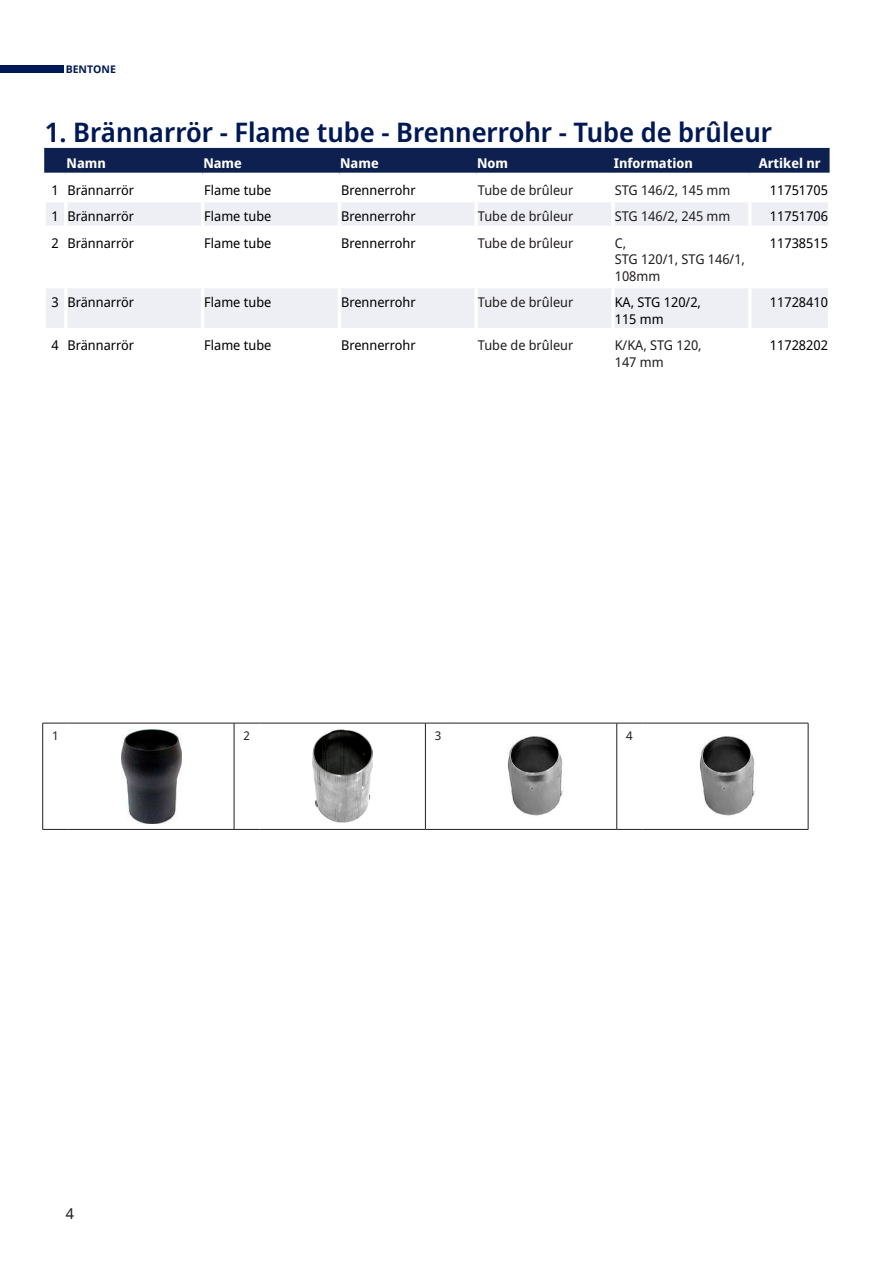
<style>
.page{position:relative;width:893px;height:1263px;background:#fff}
.page>*{position:absolute;margin:0;border:0;box-sizing:border-box;transform-origin:0 0}
.Rubrik_1{font:600 27px "Noto Sans Display";color:#001954}
.t1{font:15px "Noto Sans";color:#231f20}
.Brödtext{font:13.5px/16.5px "Noto Sans Display";color:#000}
.Brödtext-2{font:13.5px/16.5px "Noto Sans Display";color:#231f20}
.Brödtext-3{font:700 13.5px "Noto Sans Display";color:#fff}
.Brödtext-4{font:12px "Noto Sans";color:#231f20}
.t2{font:700 10.5px "Noto Sans";color:#001954}
</style>
<div class="page">
<div style="left:0;top:66px;width:64px;height:7px;background:#001954"></div>
<svg style="left:43px;top:723px;width:25px;height:1px"></svg>
<hr style="left:42px;top:723px;width:1px;height:106px;background:#231f20">
<hr style="left:68px;top:723px;width:166px;height:1px;background:#231f20">
<svg style="left:235px;top:723px;width:25px;height:1px"></svg>
<hr style="left:234px;top:723px;width:1px;height:106px;background:#231f20">
<hr style="left:260px;top:723px;width:165px;height:1px;background:#231f20">
<svg style="left:426px;top:723px;width:25px;height:1px"></svg>
<hr style="left:425px;top:723px;width:1px;height:106px;background:#231f20">
<hr style="left:451px;top:723px;width:166px;height:1px;background:#231f20">
<svg style="left:617px;top:723px;width:25px;height:1px"></svg>
<hr style="left:616px;top:723px;width:1px;height:106px;background:#231f20">
<hr style="left:642px;top:723px;width:166px;height:1px;background:#231f20">
<hr style="left:808px;top:723px;width:1px;height:106px;background:#231f20">
<svg style="left:43px;top:829px;width:25px;height:1px"></svg>
<hr style="left:68px;top:829px;width:166px;height:1px;background:#231f20">
<svg style="left:234px;top:829px;width:26px;height:1px"></svg>
<hr style="left:260px;top:829px;width:165px;height:1px;background:#231f20">
<svg style="left:425px;top:829px;width:26px;height:1px"></svg>
<hr style="left:451px;top:829px;width:166px;height:1px;background:#231f20">
<svg style="left:617px;top:829px;width:25px;height:1px"></svg>
<hr style="left:642px;top:829px;width:166px;height:1px;background:#231f20">
<img style="left:121px;top:729px;width:60px;height:94px">
<img style="left:313px;top:730px;width:59px;height:93px">
<img style="left:508px;top:736px;width:56px;height:80px">
<img style="left:700px;top:736px;width:55px;height:80px">
<div style="left:44px;top:148px;width:786px;height:25px;background:#0e2050"></div>
<svg style="left:46px;top:203px;width:782px;height:125px;fill:#eff0f5"></svg>
<hr style="left:43px;top:226px;width:23px;height:3px;background:#fff">
<hr style="left:66px;top:226px;width:137px;height:3px;background:#fff">
<hr style="left:203px;top:226px;width:136px;height:3px;background:#fff">
<hr style="left:339px;top:226px;width:137px;height:3px;background:#fff">
<hr style="left:476px;top:226px;width:137px;height:3px;background:#fff">
<hr style="left:613px;top:226px;width:137px;height:3px;background:#fff">
<hr style="left:750px;top:226px;width:81px;height:3px;background:#fff">
<hr style="left:43px;top:285px;width:23px;height:3px;background:#fff">
<hr style="left:66px;top:285px;width:137px;height:3px;background:#fff">
<hr style="left:203px;top:285px;width:136px;height:3px;background:#fff">
<hr style="left:339px;top:285px;width:137px;height:3px;background:#fff">
<hr style="left:476px;top:285px;width:137px;height:3px;background:#fff">
<hr style="left:613px;top:285px;width:137px;height:3px;background:#fff">
<hr style="left:750px;top:285px;width:81px;height:3px;background:#fff">
<hr style="left:64px;top:202px;width:3px;height:24px;background:#fff">
<hr style="left:201px;top:202px;width:3px;height:24px;background:#fff">
<hr style="left:338px;top:202px;width:3px;height:24px;background:#fff">
<hr style="left:475px;top:202px;width:3px;height:24px;background:#fff">
<hr style="left:611px;top:202px;width:4px;height:24px;background:#fff">
<hr style="left:748px;top:202px;width:3px;height:24px;background:#fff">
<hr style="left:64px;top:229px;width:3px;height:56px;background:#fff">
<hr style="left:201px;top:229px;width:3px;height:56px;background:#fff">
<hr style="left:338px;top:229px;width:3px;height:56px;background:#fff">
<hr style="left:475px;top:229px;width:3px;height:56px;background:#fff">
<hr style="left:611px;top:229px;width:4px;height:56px;background:#fff">
<hr style="left:748px;top:229px;width:3px;height:56px;background:#fff">
<hr style="left:64px;top:288px;width:3px;height:40px;background:#fff">
<hr style="left:201px;top:288px;width:3px;height:40px;background:#fff">
<hr style="left:338px;top:288px;width:3px;height:40px;background:#fff">
<hr style="left:475px;top:288px;width:3px;height:40px;background:#fff">
<hr style="left:611px;top:288px;width:4px;height:40px;background:#fff">
<hr style="left:748px;top:288px;width:3px;height:40px;background:#fff">
<p class="t2" style="left:66px;top:62px;width:52px">BENTONE</p>
<p class="Rubrik_1" style="left:45px;top:113px;width:729px">1. Brännarrör - Flame tube - Brennerrohr - Tube de brûleur</p>
<p class="Brödtext-3" style="left:67px;top:154px;width:41px">Namn</p>
<p class="Brödtext-3" style="left:203px;top:154px;width:40px">Name</p>
<p class="Brödtext-3" style="left:340px;top:154px;width:40px">Name</p>
<p class="Brödtext-3" style="left:477px;top:154px;width:32px">Nom</p>
<p class="Brödtext-3" style="left:614px;top:154px;width:80px">Information</p>
<p class="Brödtext-3" style="left:759px;top:154px;width:63px">Artikel nr</p>
<p class="Brödtext" style="left:51px;top:182px;width:9px">1</p>
<p class="Brödtext" style="left:67px;top:182px;width:68px">Brännarrör</p>
<p class="Brödtext" style="left:204px;top:182px;width:69px">Flame tube</p>
<p class="Brödtext" style="left:341px;top:182px;width:76px">Brennerrohr</p>
<p class="Brödtext-2" style="left:478px;top:182px;width:97px">Tube de brûleur</p>
<p class="Brödtext-2" style="left:615px;top:182px;width:117px">STG 146/2, 145 mm</p>
<p class="Brödtext" style="left:770px;top:182px;width:59px">11751705</p>
<p class="Brödtext" style="left:51px;top:208px;width:9px">1</p>
<p class="Brödtext" style="left:67px;top:208px;width:68px">Brännarrör</p>
<p class="Brödtext" style="left:204px;top:208px;width:69px">Flame tube</p>
<p class="Brödtext" style="left:341px;top:208px;width:76px">Brennerrohr</p>
<p class="Brödtext-2" style="left:478px;top:208px;width:97px">Tube de brûleur</p>
<p class="Brödtext-2" style="left:615px;top:208px;width:117px">STG 146/2, 245 mm</p>
<p class="Brödtext" style="left:770px;top:208px;width:59px">11751706</p>
<p class="Brödtext" style="left:51px;top:235px;width:9px">2</p>
<p class="Brödtext" style="left:67px;top:235px;width:68px">Brännarrör</p>
<p class="Brödtext" style="left:204px;top:235px;width:69px">Flame tube</p>
<p class="Brödtext" style="left:341px;top:235px;width:76px">Brennerrohr</p>
<p class="Brödtext-2" style="left:478px;top:235px;width:97px">Tube de brûleur</p>
<p class="Brödtext-2" style="left:615px;top:235px;width:132px">C,<br>STG 120/1, STG 146/1,<br>108mm</p>
<p class="Brödtext" style="left:770px;top:235px;width:59px">11738515</p>
<p class="Brödtext" style="left:51px;top:294px;width:9px">3</p>
<p class="Brödtext" style="left:67px;top:294px;width:68px">Brännarrör</p>
<p class="Brödtext" style="left:204px;top:294px;width:69px">Flame tube</p>
<p class="Brödtext" style="left:341px;top:294px;width:76px">Brennerrohr</p>
<p class="Brödtext-2" style="left:478px;top:294px;width:97px">Tube de brûleur</p>
<p class="Brödtext" style="left:615px;top:294px;width:88px">KA, STG 120/2,<br>115 mm</p>
<p class="Brödtext" style="left:770px;top:294px;width:59px">11728410</p>
<p class="Brödtext" style="left:51px;top:337px;width:9px">4</p>
<p class="Brödtext" style="left:67px;top:337px;width:68px">Brännarrör</p>
<p class="Brödtext" style="left:204px;top:337px;width:69px">Flame tube</p>
<p class="Brödtext" style="left:341px;top:337px;width:76px">Brennerrohr</p>
<p class="Brödtext-2" style="left:478px;top:337px;width:97px">Tube de brûleur</p>
<p class="Brödtext-2" style="left:615px;top:337px;width:88px">K/KA, STG 120,<br>147 mm</p>
<p class="Brödtext" style="left:770px;top:337px;width:59px">11728202</p>
<p class="Brödtext-4" style="left:52px;top:728px;width:8px">1</p>
<p class="Brödtext-4" style="left:243px;top:728px;width:8px">2</p>
<p class="Brödtext-4" style="left:435px;top:728px;width:8px">3</p>
<p class="Brödtext-4" style="left:626px;top:728px;width:8px">4</p>
<p class="t1" style="left:66px;top:1203px;width:10px">4</p>
</div>
